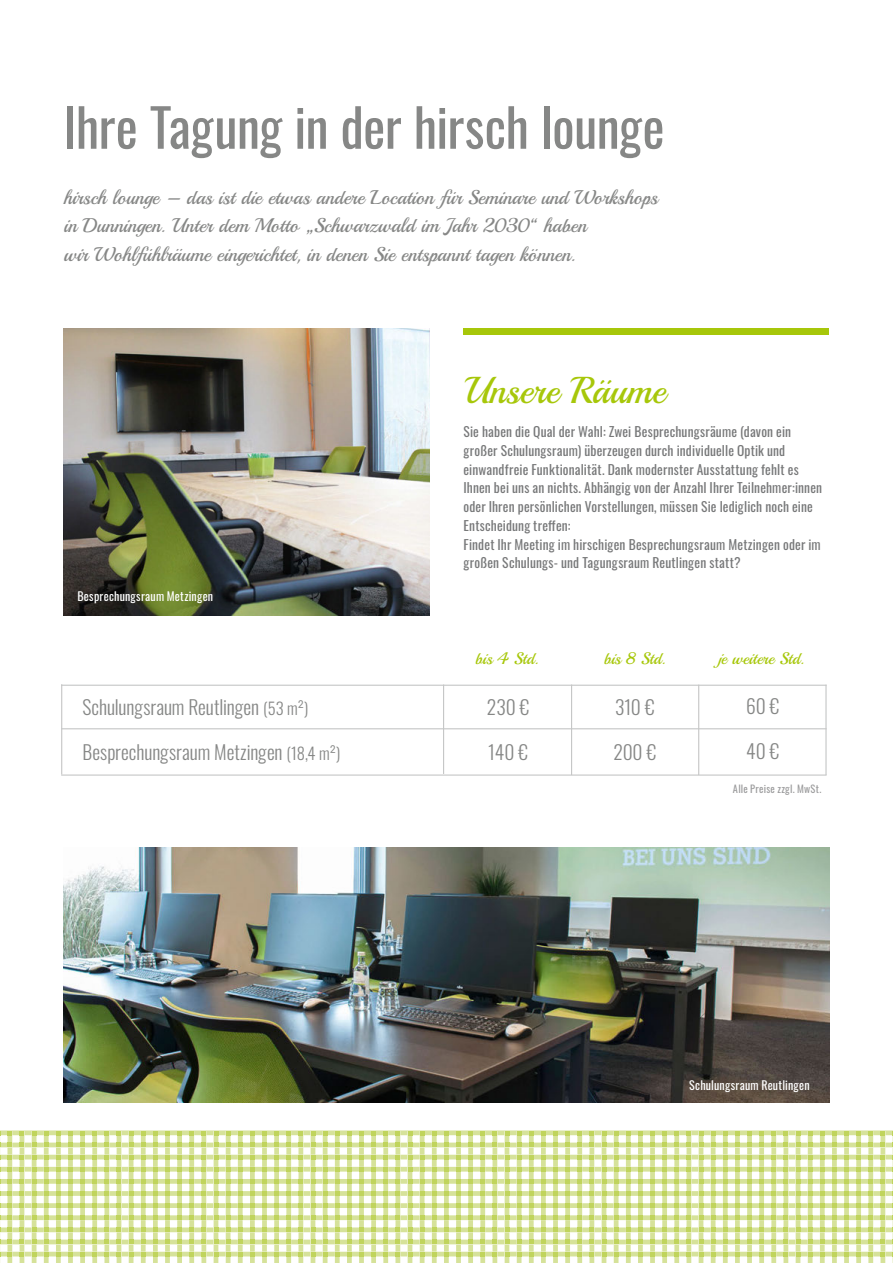
<style>
.page{position:relative;width:893px;height:1263px;background:#fff}
.page>*{position:absolute;margin:0;border:0;box-sizing:border-box;transform-origin:0 0}
.t1{font:52.5px "Oswald";letter-spacing:-.01em;color:#868786}
.t2{font:37.5px "Playball";letter-spacing:-.005em;color:#a7c70a}
.t3{font:19.8px/28.5px "Playball";color:#868786}
.t4{font:300 19.5px "Oswald";letter-spacing:-.005em;color:#868786}
.t5{font:16.5px "Playball";letter-spacing:.01em;color:#a7c70a}
.t6{font:13.5px/18.8px "Oswald";letter-spacing:.01em;color:#777879}
.t7{font:12px "Oswald";letter-spacing:.015em;color:#fff}
.t8{font:10.35px "Oswald";letter-spacing:.03em;color:#9c9c9d}
.s1{font-size:16.5px}
</style>
<div class="page">
<svg style="left:0;top:1130px;width:893px;height:133px"></svg>
<img style="left:64px;top:328px;width:365px;height:287px">
<div style="left:463px;top:328px;width:366px;height:7px;background:#a7c70a"></div>
<img style="left:64px;top:847px;width:765px;height:255px">
<hr style="left:61px;top:685px;width:766px;height:1px;background:#c5c6c6">
<hr style="left:61px;top:728px;width:766px;height:1px;background:#c5c6c6">
<hr style="left:443px;top:684px;width:1px;height:90px;background:#c5c6c6">
<hr style="left:698px;top:685px;width:1px;height:90px;background:#c5c6c6">
<hr style="left:571px;top:684px;width:1px;height:91px;background:#c5c6c6">
<hr style="left:825px;top:685px;width:2px;height:90px;background:#c5c6c6">
<hr style="left:61px;top:684px;width:1px;height:90px;background:#c5c6c6">
<hr style="left:61px;top:774px;width:766px;height:2px;background:#c5c6c6">
<h1 class="t1" style="left:64px;top:81px;width:602px">Ihre Tagung in der hirsch lounge</h1>
<h3 class="t3" style="left:64px;top:183px;width:596px">hirsch lounge – das ist die etwas andere Location für Seminare und Workshops in Dunningen. Unter dem Motto „Schwarzwald im Jahr 2030“ haben<br>wir Wohlfühlräume eingerichtet, in denen Sie entspannt tagen können.</h3>
<p class="t7" style="left:77px;top:586px;width:137px">Besprechungsraum Metzingen</p>
<h3 class="t4" style="left:82px;top:690px;width:227px">Schulungsraum Reutlingen <span class="s1">(53 m²)</span></h3>
<h3 class="t4" style="left:82px;top:735px;width:259px">Besprechungsraum Metzingen <span class="s1">(18,4 m²)</span></h3>
<h2 class="t2" style="left:463px;top:368px;width:203px">Unsere Räume</h2>
<p class="t6" style="left:463px;top:421px;width:360px">Sie haben die Qual der Wahl: Zwei Besprechungsräume (davon ein großer Schulungsraum) überzeugen durch individuelle Optik und einwandfreie Funktionalität. Dank modernster Ausstattung fehlt es Ihnen bei uns an nichts. Abhängig von der Anzahl Ihrer Teilnehmer:innen oder Ihren persönlichen Vorstellungen, müssen Sie lediglich noch eine Entscheidung treffen:<br>Findet Ihr Meeting im hirschigen Besprechungsraum Metzingen oder im großen Schulungs- und Tagungsraum Reutlingen statt?</p>
<p class="t5" style="left:475px;top:648px;width:65px">bis 4 Std.</p>
<p class="t5" style="left:604px;top:648px;width:63px">bis 8 Std.</p>
<p class="t5" style="left:718px;top:648px;width:87px">je weitere Std.</p>
<h3 class="t4" style="left:487px;top:690px;width:44px">230 €</h3>
<h3 class="t4" style="left:488px;top:735px;width:41px">140 €</h3>
<h3 class="t4" style="left:615px;top:690px;width:41px">310 €</h3>
<h3 class="t4" style="left:613px;top:735px;width:44px">200 €</h3>
<h3 class="t4" style="left:746px;top:689px;width:35px">60 €</h3>
<h3 class="t4" style="left:746px;top:734px;width:35px">40 €</h3>
<p class="t8" style="left:733px;top:780px;width:90px">Alle Preise zzgl. MwSt.</p>
<p class="t7" style="left:689px;top:1074px;width:122px">Schulungsraum Reutlingen</p>
</div>
